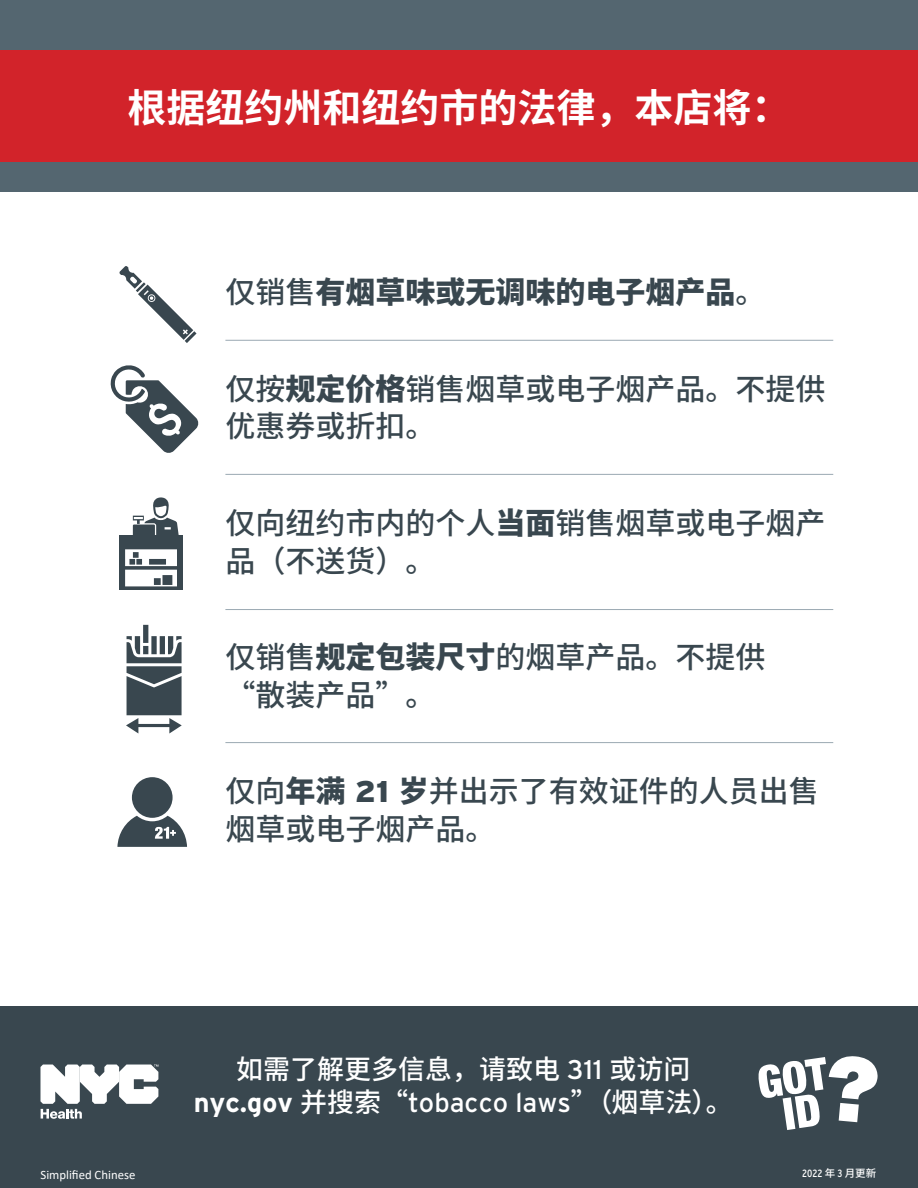
<style>
.page{position:relative;width:918px;height:1188px;background:#fff}
.page>*{position:absolute;margin:0;border:0;box-sizing:border-box;transform-origin:0 0}
.t1{font:700 39px "Noto Sans CJ Ksc";color:#fff}
.t2{font:500 30px/37.5px "Noto Sans CJ Ksc";color:#39474f}
.t3{font:900 30px "Noto Sans CJ Ksc";color:#39474f}
.t4{font:500 27px/33px "Noto Sans CJ Ksc";color:#fff;text-align:center}
.t5{font:12.75px "Calibri";color:#fff}
.t6{font:10.5px "Interstate Condensed";color:#fff}
.s1{font-weight:500}
.s2{font-weight:900}
.s3{font-family:"Interstate";font-weight:900}
.s4{font-family:"Interstate";font-weight:400}
.s5{font-family:"Interstate";font-weight:700}
.s6{font-family:"Noto Sans CJ Ksc";font-weight:500}
</style>
<div class="page">
<hr style="left:225px;top:340px;width:608px;height:1px;background:#9eacb5">
<hr style="left:225px;top:474px;width:608px;height:1px;background:#9eacb5">
<hr style="left:225px;top:609px;width:608px;height:1px;background:#9eacb5">
<hr style="left:225px;top:742px;width:608px;height:1px;background:#9eacb5">
<svg style="left:119px;top:266px;width:78px;height:77px"></svg>
<svg style="left:132px;top:497px;width:47px;height:39px"></svg>
<div style="left:119px;top:536px;width:64px;height:54px;background:#39474f"></div>
<svg style="left:125px;top:549px;width:52px;height:37px"></svg>
<div style="left:132px;top:777px;width:41px;height:41px;background:#39474f;border-radius:50%"></div>
<svg style="left:117px;top:816px;width:70px;height:31px"></svg>
<div style="left:0;top:1007px;width:918px;height:181px;background:#39474f"></div>
<div style="left:0;top:0;width:918px;height:191px;background:#546670"></div>
<div style="left:0;top:50px;width:918px;height:112px;background:#d2232a"></div>
<svg style="left:40px;top:1065px;width:118px;height:54px"></svg>
<svg style="left:758px;top:1056px;width:120px;height:74px"></svg>
<svg style="left:110px;top:365px;width:89px;height:88px"></svg>
<svg style="left:126px;top:625px;width:56px;height:109px"></svg>
<h1 class="t1" style="left:128px;top:86px;width:664px">根据纽约州和纽约市的法律，本店将：</h1>
<p class="t3" style="left:225px;top:275px;width:541px"><span class="s1">仅销售</span>有烟草味或无调味的电子烟产品<span class="s1">。</span></p>
<p class="t2" style="left:225px;top:371px;width:602px">仅按<span class="s2">规定价格</span>销售烟草或电子烟产品。不提供优惠券或折扣。</p>
<p class="t2" style="left:225px;top:505px;width:602px">仅向纽约市内的个人<span class="s2">当面</span>销售烟草或电子烟产品（不送货）。</p>
<p class="t2" style="left:225px;top:639px;width:541px">仅销售<span class="s2">规定包装尺寸</span>的烟草产品。不提供“散装产品”。</p>
<p class="t2" style="left:225px;top:773px;width:595px">仅向<span class="s2">年满</span> <span class="s3">21</span> <span class="s2">岁</span>并出示了有效证件的人员出售烟草或电子烟产品。</p>
<p class="t5" style="left:40px;top:1166px;width:96px">Simplified Chinese</p>
<p class="t4" style="left:194px;top:1054px;width:541px">如需了解更多信息，请致电 <span class="s4">311</span> 或访问<span class="s5">nyc.gov</span> 并搜索“<span class="s4">tobacco laws</span>”（烟草法）。</p>
<p class="t6" style="left:802px;top:1168px;width:75px">2022 <span class="s6">年</span> 3 <span class="s6">月更新</span></p>
</div>
